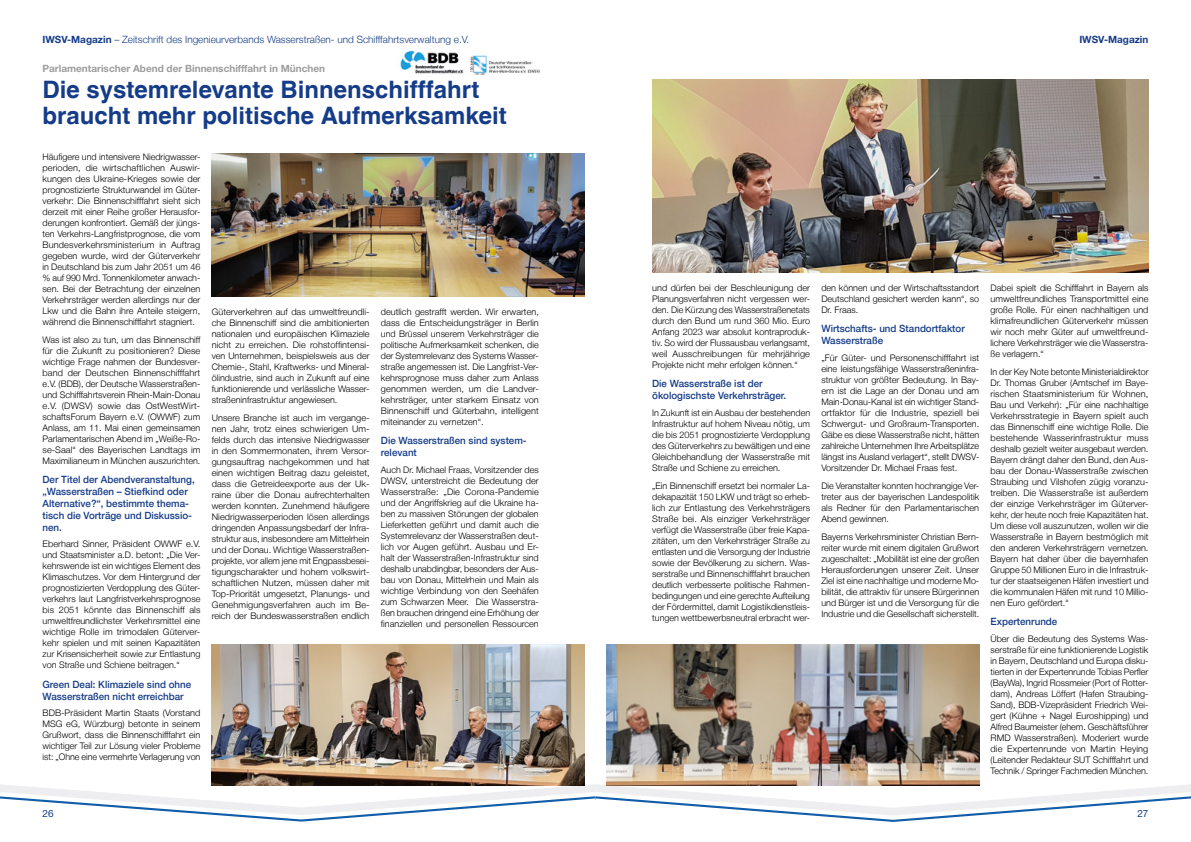
<style>
.page{position:relative;width:1191px;height:842px;background:#fff}
.page>*{position:absolute;margin:0;border:0;box-sizing:border-box;transform-origin:0 0}
.Head{font:700 24px/26px "Helvetica LT";color:#153c88}
.Zwischenüberschrift{font:500 10px/12px "Helvetica Neue LT";color:#153c88}
.t1{font:300 10px "Helvetica Neue LT";color:#153c88}
.Subhead_Med{font:700 10px "Helvetica Neue LT Std";color:#9d9d9f}
.t2{font:10px "Helvetica Neue LT Std";color:#153c88}
.Fließtext{font:300 9px/11px "Helvetica Neue LT";color:#000;text-align:justify}
.s1{font-family:"Helvetica Neue LT Std";font-weight:700}
</style>
<div class="page">
<svg style="left:0;top:784px;width:1191px;height:38px"></svg>
<img style="left:470px;top:55px;width:69px;height:20px">
<img style="left:400px;top:50px;width:64px;height:24px">
<img style="left:212px;top:153px;width:372px;height:144px">
<img style="left:212px;top:645px;width:372px;height:140px">
<img style="left:607px;top:645px;width:372px;height:140px">
<img style="left:652px;top:79px;width:496px;height:193px">
<p class="t1" style="left:43px;top:33px;width:428px"><span class="s1">IWSV-Magazin</span> – Zeitschrift des Ingenieurverbands Wasserstraßen- und Schifffahrtsverwaltung e.V.</p>
<p class="Subhead_Med" style="left:43px;top:62px;width:284px">Parlamentarischer Abend der Binnenschifffahrt in München</p>
<p class="Head" style="left:43px;top:76px;width:466px">Die systemrelevante Binnenschifffahrt braucht mehr politische Aufmerksamkeit</p>
<p class="Fließtext" style="left:43px;top:151px;width:159px">Häufigere und intensivere Niedrigwasser&shy;perioden, die wirtschaftlichen Auswir&shy;kungen des Ukraine-Krieges sowie der prognostizierte Strukturwandel im Güter&shy;verkehr: Die Binnenschifffahrt sieht sich derzeit mit einer Reihe großer Herausfor&shy;derungen konfrontiert. Gemäß der jüngs&shy;ten Verkehrs-Langfristprognose, die vom Bundesverkehrsministerium in Auftrag gegeben wurde, wird der Güterverkehr in Deutschland bis zum Jahr 2051 um 46 % auf 990 Mrd. Tonnenkilometer anwach&shy;sen. Bei der Betrachtung der einzelnen Verkehrsträger werden allerdings nur der Lkw und die Bahn ihre Anteile steigern, während die Binnenschifffahrt stagniert.</p>
<p class="Fließtext" style="left:43px;top:334px;width:159px">Was ist also zu tun, um das Binnenschiff für die Zukunft zu positionieren? Diese wichtige Frage nahmen der Bundesver&shy;band der Deutschen Binnenschifffahrt e.V. (BDB), der Deutsche Wasserstraßen&shy;und Schifffahrtsverein Rhein-Main-Donau e.V. (DWSV) sowie das OstWestWirt&shy;schaftsForum Bayern e.V. (OWWF) zum Anlass, am 11. Mai einen gemeinsamen Parlamentarischen Abend im „Weiße-Ro&shy;se-Saal“ des Bayerischen Landtags im Maximilianeum in München auszurichten.</p>
<p class="Zwischenüberschrift" style="left:43px;top:473px;width:154px">Der Titel der Abendveranstaltung, „Wasserstraßen – Stiefkind oder<br>Alternative?“, bestimmte thema&shy;tisch die Vorträge und Diskussio&shy;nen.</p>
<p class="Fließtext" style="left:43px;top:538px;width:159px">Eberhard Sinner, Präsident OWWF e.V. und Staatsminister a.D. betont: „Die Ver&shy;kehrswende ist ein wichtiges Element des Klimaschutzes. Vor dem Hintergrund der prognostizierten Verdopplung des Güter&shy;verkehrs laut Langfristverkehrsprognose bis 2051 könnte das Binnenschiff als umweltfreundlichster Verkehrsmittel eine wichtige Rolle im trimodalen Güterver&shy;kehr spielen und mit seinen Kapazitäten zur Krisensicherheit sowie zur Entlastung von Straße und Schiene beitragen.“</p>
<p class="Zwischenüberschrift" style="left:43px;top:678px;width:150px">Green Deal: Klimaziele sind ohne<br>Wasserstraßen nicht erreichbar</p>
<p class="Fließtext" style="left:43px;top:707px;width:159px">BDB-Präsident Martin Staats (Vorstand MSG eG, Würzburg) betonte in seinem Grußwort, dass die Binnenschifffahrt ein wichtiger Teil zur Lösung vieler Probleme ist: „Ohne eine vermehrte Verlagerung von</p>
<p class="Fließtext" style="left:212px;top:306px;width:159px">Güterverkehren auf das umweltfreundli&shy;che Binnenschiff sind die ambitionierten nationalen und europäischen Klimaziele nicht zu erreichen. Die rohstoffintensi&shy;ven Unternehmen, beispielsweis aus der Chemie-, Stahl, Kraftwerks- und Mineral&shy;ölindustrie, sind auch in Zukunft auf eine funktionierende und verlässliche Wasser&shy;straßeninfrastruktur angewiesen.</p>
<p class="Fließtext" style="left:212px;top:412px;width:159px">Unsere Branche ist auch im vergange&shy;nen Jahr, trotz eines schwierigen Um&shy;felds durch das intensive Niedrigwasser in den Sommermonaten, ihrem Versor&shy;gungsauftrag nachgekommen und hat einen wichtigen Beitrag dazu geleistet, dass die Getreideexporte aus der Uk&shy;raine über die Donau aufrechterhalten werden konnten. Zunehmend häufigere Niedrigwasserperioden lösen allerdings dringenden Anpassungsbedarf der Infra&shy;struktur aus, insbesondere am Mittelrhein und der Donau. Wichtige Wasserstraßen&shy;projekte, vor allem jene mit Engpassbesei&shy;tigungscharakter und hohem volkswirt&shy;schaftlichen Nutzen, müssen daher mit Top-Priorität umgesetzt, Planungs- und Genehmigungsverfahren auch im Be&shy;reich der Bundeswasserstraßen endlich</p>
<p class="Fließtext" style="left:381px;top:306px;width:159px">deutlich gestrafft werden. Wir erwarten, dass die Entscheidungsträger in Berlin und Brüssel unserem Verkehrsträger die politische Aufmerksamkeit schenken, die der Systemrelevanz des Systems Wasser&shy;straße angemessen ist. Die Langfrist-Ver&shy;kehrsprognose muss daher zum Anlass genommen werden, um die Landver&shy;kehrsträger, unter starkem Einsatz von Binnenschiff und Güterbahn, intelligent miteinander zu vernetzen“.</p>
<p class="Zwischenüberschrift" style="left:381px;top:435px;width:147px">Die Wasserstraßen sind system&shy;relevant</p>
<p class="Fließtext" style="left:381px;top:464px;width:159px">Auch Dr. Michael Fraas, Vorsitzender des DWSV, unterstreicht die Bedeutung der Wasserstraße: „Die Corona-Pandemie und der Angriffskrieg auf die Ukraine ha&shy;ben zu massiven Störungen der globalen Lieferketten geführt und damit auch die Systemrelevanz der Wasserstraßen deut&shy;lich vor Augen geführt. Ausbau und Er&shy;halt der Wasserstraßen-Infrastruktur sind deshalb unabdingbar, besonders der Aus&shy;bau von Donau, Mittelrhein und Main als wichtige Verbindung von den Seehäfen zum Schwarzen Meer. Die Wasserstra&shy;ßen brauchen dringend eine Erhöhung der finanziellen und personellen Ressourcen</p>
<p class="Fließtext" style="left:652px;top:282px;width:159px">und dürfen bei der Beschleunigung der Planungsverfahren nicht vergessen wer&shy;den. Die Kürzung des Wasserstraßenetats durch den Bund um rund 360 Mio. Euro Anfang 2023 war absolut kontraproduk&shy;tiv. So wird der Flussausbau verlangsamt, weil Ausschreibungen für mehrjährige Projekte nicht mehr erfolgen können.“</p>
<p class="Zwischenüberschrift" style="left:652px;top:377px;width:135px">Die Wasserstraße ist der ökologischste Verkehrsträger.</p>
<p class="Fließtext" style="left:652px;top:407px;width:159px">In Zukunft ist ein Ausbau der bestehenden Infrastruktur auf hohem Niveau nötig, um die bis 2051 prognostizierte Verdopplung des Güterverkehrs zu bewältigen und eine Gleichbehandlung der Wasserstraße mit Straße und Schiene zu erreichen.</p>
<p class="Fließtext" style="left:652px;top:480px;width:159px">„Ein Binnenschiff ersetzt bei normaler La&shy;dekapazität 150 LKW und trägt so erheb&shy;lich zur Entlastung des Verkehrsträgers Straße bei. Als einziger Verkehrsträger verfügt die Wasserstraße über freie Kapa&shy;zitäten, um den Verkehrsträger Straße zu entlasten und die Versorgung der Industrie sowie der Bevölkerung zu sichern. Was&shy;serstraße und Binnenschifffahrt brauchen deutlich verbesserte politische Rahmen&shy;bedingungen und eine gerechte Aufteilung der Fördermittel, damit Logistikdienstleis&shy;tungen wettbewerbsneutral erbracht wer-</p>
<p class="Fließtext" style="left:821px;top:282px;width:159px">den können und der Wirtschaftsstandort Deutschland gesichert werden kann“, so Dr. Fraas.</p>
<p class="Zwischenüberschrift" style="left:821px;top:322px;width:145px">Wirtschafts- und Standortfaktor<br>Wasserstraße</p>
<p class="Fließtext" style="left:821px;top:352px;width:159px">„Für Güter- und Personenschifffahrt ist eine leistungsfähige Wasserstraßeninfra&shy;struktur von größter Bedeutung. In Bay&shy;ern ist die Lage an der Donau und am Main-Donau-Kanal ist ein wichtiger Stand&shy;ortfaktor für die Industrie, speziell bei Schwergut- und Großraum-Transporten.<br>Gäbe es diese Wasserstraße nicht, hätten zahlreiche Unternehmen Ihre Arbeitsplätze längst ins Ausland verlagert“, stellt DWSV-Vorsitzender Dr. Michael Fraas fest.</p>
<p class="Fließtext" style="left:821px;top:480px;width:159px">Die Veranstalter konnten hochrangige Ver&shy;treter aus der bayerischen Landespolitik als Redner für den Parlamentarischen Abend gewinnen.</p>
<p class="Fließtext" style="left:821px;top:531px;width:159px">Bayerns Verkehrsminister Christian Bern&shy;reiter wurde mit einem digitalen Grußwort zugeschaltet: „Mobilität ist eine der großen Herausforderungen unserer Zeit. Unser Ziel ist eine nachhaltige und moderne Mo&shy;bilität, die attraktiv für unsere Bürgerinnen und Bürger ist und die Versorgung für die Industrie und die Gesellschaft sicherstellt.</p>
<p class="Fließtext" style="left:990px;top:282px;width:159px">Dabei spielt die Schifffahrt in Bayern als umweltfreundliches Transportmittel eine große Rolle. Für einen nachhaltigen und klimafreundlichen Güterverkehr müssen wir noch mehr Güter auf umweltfreund&shy;lichere Verkehrsträger wie die Wasserstra&shy;ße verlagern.“</p>
<p class="Fließtext" style="left:990px;top:366px;width:159px">In der Key Note betonte Ministerialdirektor Dr. Thomas Gruber (Amtschef im Baye&shy;rischen Staatsministerium für Wohnen, Bau und Verkehr): „Für eine nachhaltige Verkehrsstrategie in Bayern spielt auch das Binnenschiff eine wichtige Rolle. Die bestehende Wasserinfrastruktur muss deshalb gezielt weiter ausgebaut werden.<br>Bayern drängt daher den Bund, den Aus&shy;bau der Donau-Wasserstraße zwischen Straubing und Vilshofen zügig voranzu&shy;treiben. Die Wasserstraße ist außerdem der einzige Verkehrsträger im Güterver&shy;kehr, der heute noch freie Kapazitäten hat.<br>Um diese voll auszunutzen, wollen wir die Wasserstraße in Bayern bestmöglich mit den anderen Verkehrsträgern vernetzen.<br>Bayern hat daher über die bayernhafen Gruppe 50 Millionen Euro in die Infrastruk&shy;tur der staatseigenen Häfen investiert und die kommunalen Häfen mit rund 10 Millio&shy;nen Euro gefördert.“</p>
<p class="Zwischenüberschrift" style="left:990px;top:615px;width:68px">Expertenrunde</p>
<p class="Fließtext" style="left:990px;top:633px;width:159px">Über die Bedeutung des Systems Was&shy;serstraße für eine funktionierende Logistik in Bayern, Deutschland und Europa disku&shy;tierten in der Expertenrunde Tobias Perfler (BayWa), Ingrid Rossmeier (Port of Rotter&shy;dam), Andreas Löffert (Hafen Straubing-Sand), BDB-Vizepräsident Friedrich Wei&shy;gert (Kühne + Nagel Euroshipping) und Alfred Baumeister (ehem. Geschäftsführer RMD Wasserstraßen). Moderiert wurde die Expertenrunde von Martin Heying (Leitender Redakteur SUT Schifffahrt und Technik / Springer Fachmedien München.</p>
<p class="t2" style="left:43px;top:808px;width:13px">26</p>
<p class="t2" style="left:1137px;top:808px;width:13px">27</p>
</div>
